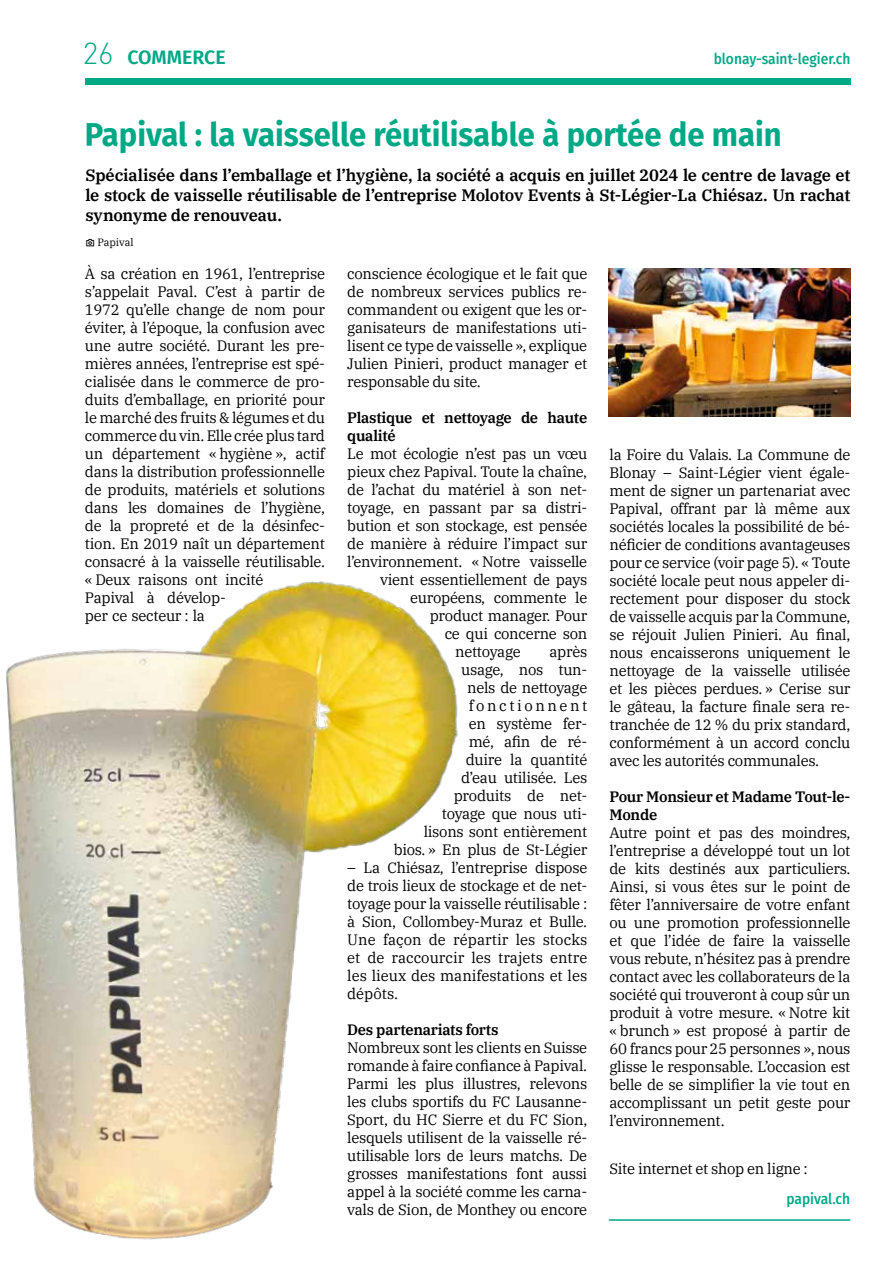
<style>
.page{position:relative;width:893px;height:1263px;background:#fff}
.page>*{position:absolute;margin:0;border:0;box-sizing:border-box;transform-origin:0 0}
.t1{font:700 33px "Fira Sans";color:#00a986;scale:.94 1}
.t2{font:300 30px "DIN Pro";color:#00a986}
.t3{font:600 19.5px "Fira Sans";color:#00a986}
.t4{font:600 16.5px/19.8px "IBM Plex Serif";letter-spacing:-.015em;color:#000;text-align:justify}
.t5{font:15px/18px "IBM Plex Serif";letter-spacing:-.02em;color:#000;text-align:justify}
.t6{font:600 15px/18px "IBM Plex Serif";letter-spacing:-.02em;color:#000}
.t7{font:500 15px "Fira Sans";color:#00a986;scale:.92 1}
.t8{font:10.5px "IBM Plex Serif";color:#000}
</style>
<div class="page">
<img style="left:6px;top:581px;width:452px;height:659px">
<div style="left:85px;top:79px;width:765px;height:6px;background:#00a986"></div>
<hr style="left:609px;top:1220px;width:241px;height:1px;background:#00a986">
<hr style="left:609px;top:1219px;width:241px;height:1px;background:#00a986">
<img style="left:609px;top:268px;width:241px;height:148px">
<h2 class="t2" style="left:83px;top:30px;width:32px">26</h2>
<p class="t7" style="left:714px;top:46px;width:150px">blonay-saint-legier.ch</p>
<h3 class="t3" style="left:128px;top:41px;width:100px">COMMERCE</h3>
<h1 class="t1" style="left:85px;top:107px;width:743px">Papival : la vaisselle réutilisable à portée de main</h1>
<p class="t4" style="left:85px;top:164px;width:767px">Spécialisée dans l’emballage et l’hygiène, la société a acquis en juillet 2024 le centre de lavage et le stock de vaisselle réutilisable de l’entreprise Molotov Events à St-Légier-La Chiésaz. Un rachat synonyme de renouveau.</p>
<p class="t8" style="left:97px;top:234px;width:38px">Papival</p>
<p class="t5" style="left:85px;top:264px;width:242px;text-align:left">À sa création en 1961, l’entreprise s’appelait Paval. C’est à partir de<br>1972 qu’elle change de nom pour éviter, à l’époque, la confusion avec une autre société. Durant les pre&shy;mières années, l’entreprise est spé&shy;cialisée dans le commerce de pro&shy;duits d’emballage, en priorité pour le marché des fruits &amp; légumes et du commerce du vin. Elle crée plus tard un département « hygiène », actif dans la distribution professionnelle de produits, matériels et solutions dans les domaines de l’hygiène, de la propreté et de la désinfec&shy;tion. En 2019 naît un département consacré à la vaisselle réutilisable. « Deux raisons ont incité<br>Papival à dévelop-<br>per ce secteur : la</p>
<p class="t5" style="left:347px;top:264px;width:242px">conscience écologique et le fait que de nombreux services publics re&shy;commandent ou exigent que les or&shy;ganisateurs de manifestations uti&shy;lisent ce type de vaisselle », explique Julien Pinieri, product manager et responsable du site.</p>
<p class="t6" style="left:347px;top:408px;width:242px">Plastique et nettoyage de haute qualité</p>
<p class="t5" style="left:347px;top:444px;width:242px">Le mot écologie n’est pas un vœu</p>
<p class="t5" style="left:347px;top:462px;width:241px">pieux chez Papival. Toute la chaîne,</p>
<p class="t5" style="left:347px;top:480px;width:242px">de l’achat du matériel à son net-</p>
<p class="t5" style="left:347px;top:498px;width:242px">toyage, en passant par sa distri-</p>
<p class="t5" style="left:347px;top:516px;width:242px">bution et son stockage, est pensée</p>
<p class="t5" style="left:347px;top:534px;width:242px">de manière à réduire l’impact sur</p>
<p class="t5" style="left:347px;top:552px;width:241px">l’environnement. « Notre vaisselle</p>
<p class="t5" style="left:380px;top:570px;width:209px">vient essentiellement de pays</p>
<p class="t5" style="left:410px;top:588px;width:179px">européens, commente le</p>
<p class="t5" style="left:430px;top:606px;width:159px">product manager. Pour</p>
<p class="t5" style="left:445px;top:624px;width:144px">ce qui concerne son</p>
<p class="t5" style="left:455px;top:642px;width:67px">nettoyage</p>
<p class="t5" style="left:394px;top:642px;width:195px;text-align:right">après<br>usage, nos tun-<br>nels de nettoyage fonctionnent<br>en système fer-<br>mé, afin de ré-<br>duire la quantité<br>d’eau utilisée. Les<br>produits de net-<br>toyage que nous uti-<br>lisons sont entièrement bios. » En plus de St-Légier</p>
<p class="t5" style="left:347px;top:858px;width:242px">– La Chiésaz, l’entreprise dispose de trois lieux de stockage et de net&shy;toyage pour la vaisselle réutilisable : à Sion, Collombey-Muraz et Bulle.<br>Une façon de répartir les stocks et de raccourcir les trajets entre les lieux des manifestations et les dépôts.</p>
<p class="t6" style="left:347px;top:1020px;width:153px">Des partenariats forts</p>
<p class="t5" style="left:347px;top:1038px;width:242px">Nombreux sont les clients en Suisse romande à faire confiance à Papival.<br>Parmi les plus illustres, relevons les clubs sportifs du FC Lausanne-Sport, du HC Sierre et du FC Sion, lesquels utilisent de la vaisselle ré&shy;utilisable lors de leurs matchs. De grosses manifestations font aussi appel à la société comme les carna&shy;vals de Sion, de Monthey ou encore</p>
<p class="t5" style="left:609px;top:444px;width:242px">la Foire du Valais. La Commune de Blonay – Saint-Légier vient égale&shy;ment de signer un partenariat avec Papival, offrant par là même aux sociétés locales la possibilité de bé&shy;néficier de conditions avantageuses pour ce service (voir page 5). « Toute société locale peut nous appeler di&shy;rectement pour disposer du stock de vaisselle acquis par la Commune, se réjouit Julien Pinieri. Au final, nous encaisserons uniquement le nettoyage de la vaisselle utilisée et les pièces perdues. » Cerise sur le gâteau, la facture finale sera re&shy;tranchée de 12 % du prix standard, conformément à un accord conclu avec les autorités communales.</p>
<p class="t6" style="left:609px;top:786px;width:242px">Pour Monsieur et Madame Tout-le-<br>Monde</p>
<p class="t5" style="left:609px;top:822px;width:242px">Autre point et pas des moindres, l’entreprise a développé tout un lot de kits destinés aux particuliers.<br>Ainsi, si vous êtes sur le point de fêter l’anniversaire de votre enfant ou une promotion professionnelle et que l’idée de faire la vaisselle vous rebute, n’hésitez pas à prendre contact avec les collaborateurs de la société qui trouveront à coup sûr un produit à votre mesure. « Notre kit « brunch » est proposé à partir de 60 francs pour 25 personnes », nous glisse le responsable. L’occasion est belle de se simplifier la vie tout en accomplissant un petit geste pour l’environnement.</p>
<p class="t5" style="left:609px;top:1158px;width:200px">Site internet et shop en ligne :</p>
<p class="t7" style="left:786px;top:1186px;width:71px">papival.ch</p>
</div>
